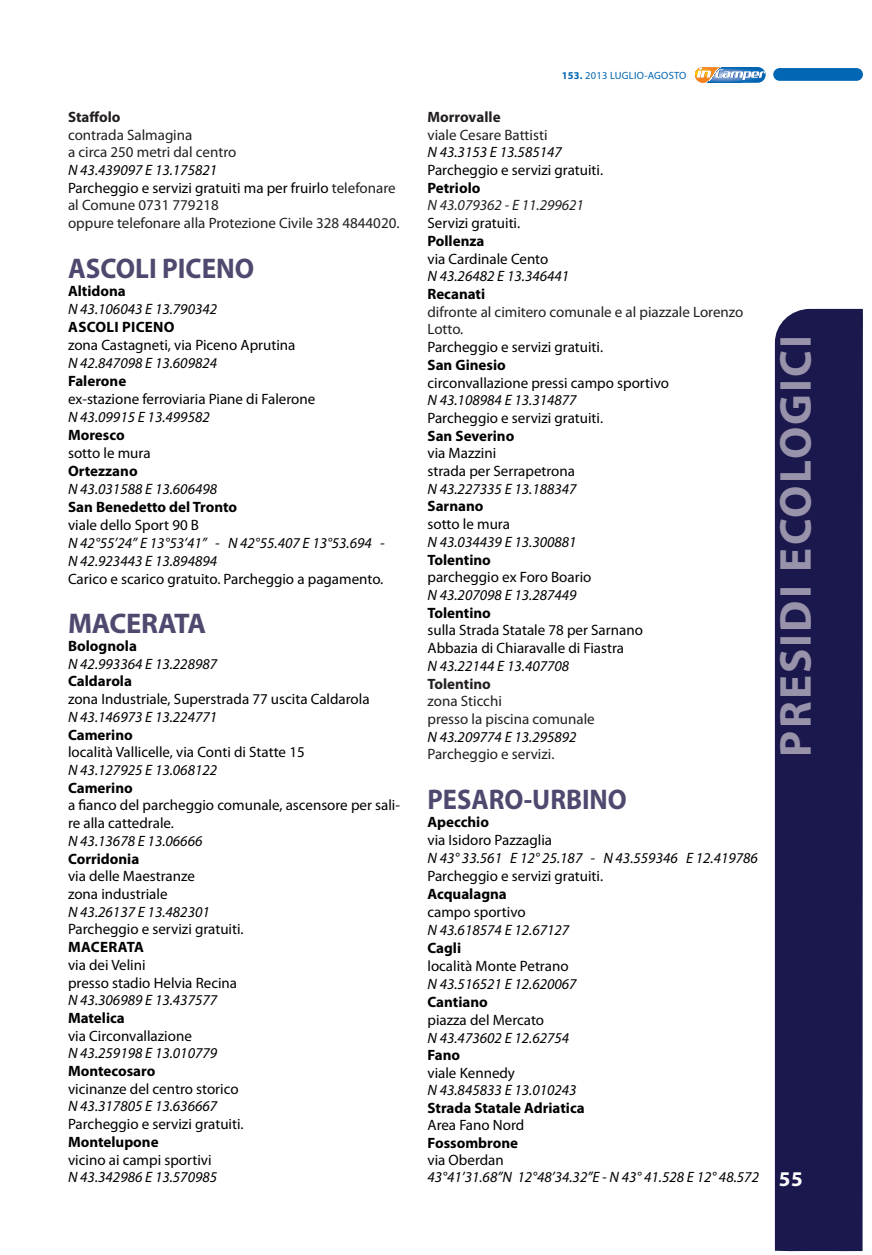
<style>
.page{position:relative;width:872px;height:1255px;background:#fff}
.page>*{position:absolute;margin:0;border:0;box-sizing:border-box;transform-origin:0 0}
.t1{font:700 45px "Myriad Pro";letter-spacing:.05em;color:#9893aa}
.t2{font:700 28.5px "Myriad Pro";color:#4f496f;scale:.93 1}
.t3{font:700 28.5px "Myriad Pro";color:#4f496f;scale:.95 1}
.t4{font:700 28.5px "Myriad Pro";color:#4f496f}
.t5{font:700 21px "Myriad Pro";color:#fff}
.Body_Text_Indent{font:15px/17.7px "Myriad Pro";color:#000}
.t6{font:italic 15px "Myriad Pro";color:#000}
.Body_Text_Indent-2{font:700 15px "Myriad Pro";color:#000}
.t7{font:15px/17.7px "Myriad Pro";color:#231f20}
.t8{font:700 15px "Myriad Pro";color:#231f20}
.t9{font:italic 15px "Myriad Pro";color:#231f20}
.Body_Text_Indent-3{font:700 15px "Myriad Pro";letter-spacing:.02em;color:#000}
.t10{font:10.5px "Myriad Pro";letter-spacing:.02em;color:#0166b3}
.s1{color:#231f20}
.s2{font-weight:700}
</style>
<div class="page">
<svg style="left:695px;top:67px;width:70px;height:16px"></svg>
<div style="left:773px;top:68px;width:90px;height:13px;background:#0166b3;border-radius:6px"></div>
<div style="left:775px;top:309px;width:88px;height:942px;background:#1a184c"></div>
<p class="t8" style="left:68px;top:108px;width:54px">Staffolo</p>
<p class="t7" style="left:68px;top:126px;width:126px">contrada Salmagina</p>
<p class="t7" style="left:68px;top:144px;width:170px">a circa 250 metri dal centro</p>
<p class="t6" style="left:68px;top:162px;width:151px">N 43.439097 E 13.175821</p>
<p class="Body_Text_Indent" style="left:68px;top:179px;width:329px">Parcheggio e servizi gratuiti ma per fruirlo <span class="s1">telefonare al Comune 0731 779218</span></p>
<p class="t7" style="left:68px;top:214px;width:333px">oppure telefonare alla Protezione Civile 328 4844020.</p>
<p class="t3" style="left:68px;top:252px;width:198px">ASCOLI PICENO</p>
<p class="Body_Text_Indent-2" style="left:68px;top:282px;width:59px">Altidona</p>
<p class="t6" style="left:68px;top:300px;width:151px">N 43.106043 E 13.790342</p>
<p class="Body_Text_Indent-3" style="left:68px;top:318px;width:108px">ASCOLI PICENO</p>
<p class="Body_Text_Indent" style="left:68px;top:336px;width:229px">zona Castagneti, via Piceno Aprutina</p>
<p class="t6" style="left:68px;top:354px;width:151px">N 42.847098 E 13.609824</p>
<p class="Body_Text_Indent-2" style="left:68px;top:372px;width:60px">Falerone</p>
<p class="Body_Text_Indent" style="left:68px;top:390px;width:249px">ex-stazione ferroviaria Piane di Falerone</p>
<p class="t6" style="left:68px;top:408px;width:143px">N 43.09915 E 13.499582</p>
<p class="Body_Text_Indent-2" style="left:68px;top:426px;width:58px">Moresco</p>
<p class="Body_Text_Indent" style="left:68px;top:444px;width:84px">sotto le mura</p>
<p class="Body_Text_Indent-2" style="left:68px;top:462px;width:71px">Ortezzano</p>
<p class="t6" style="left:68px;top:480px;width:151px">N 43.031588 E 13.606498</p>
<p class="Body_Text_Indent-2" style="left:68px;top:498px;width:171px">San Benedetto del Tronto</p>
<p class="Body_Text_Indent" style="left:68px;top:516px;width:132px">viale dello Sport 90 B</p>
<p class="t6" style="left:68px;top:534px;width:318px">N 42°55’24” E 13°53’41” - N 42°55.407 E 13°53.694 -</p>
<p class="t6" style="left:68px;top:552px;width:151px">N 42.923443 E 13.894894</p>
<p class="Body_Text_Indent" style="left:68px;top:570px;width:317px">Carico e scarico gratuito. Parcheggio a pagamento.</p>
<p class="t4" style="left:68px;top:607px;width:140px">MACERATA</p>
<p class="Body_Text_Indent-2" style="left:68px;top:637px;width:70px">Bolognola</p>
<p class="t6" style="left:68px;top:655px;width:151px">N 42.993364 E 13.228987</p>
<p class="Body_Text_Indent-2" style="left:68px;top:673px;width:65px">Caldarola</p>
<p class="Body_Text_Indent" style="left:68px;top:690px;width:303px">zona Industriale, Superstrada 77 uscita Caldarola</p>
<p class="t6" style="left:68px;top:708px;width:151px">N 43.146973 E 13.224771</p>
<p class="Body_Text_Indent-2" style="left:68px;top:726px;width:66px">Camerino</p>
<p class="Body_Text_Indent" style="left:68px;top:743px;width:238px">località Vallicelle, via Conti di Statte 15</p>
<p class="t6" style="left:68px;top:762px;width:151px">N 43.127925 E 13.068122</p>
<p class="Body_Text_Indent-2" style="left:68px;top:779px;width:66px">Camerino</p>
<p class="Body_Text_Indent" style="left:68px;top:796px;width:333px">a fianco del parcheggio comunale, ascensore per sali&shy;re alla cattedrale.</p>
<p class="t6" style="left:68px;top:832px;width:136px">N 43.13678 E 13.06666</p>
<p class="Body_Text_Indent-2" style="left:68px;top:850px;width:73px">Corridonia</p>
<p class="Body_Text_Indent" style="left:68px;top:867px;width:128px">via delle Maestranze</p>
<p class="Body_Text_Indent" style="left:68px;top:885px;width:101px">zona industriale</p>
<p class="t6" style="left:68px;top:903px;width:143px">N 43.26137 E 13.482301</p>
<p class="Body_Text_Indent" style="left:68px;top:920px;width:177px">Parcheggio e servizi gratuiti.</p>
<p class="Body_Text_Indent-3" style="left:68px;top:938px;width:77px">MACERATA</p>
<p class="Body_Text_Indent" style="left:68px;top:956px;width:79px">via dei Velini</p>
<p class="Body_Text_Indent" style="left:68px;top:973px;width:171px">presso stadio Helvia Recina</p>
<p class="t6" style="left:68px;top:992px;width:151px">N 43.306989 E 13.437577</p>
<p class="Body_Text_Indent-2" style="left:68px;top:1009px;width:58px">Matelica</p>
<p class="Body_Text_Indent" style="left:68px;top:1027px;width:125px">via Circonvallazione</p>
<p class="t6" style="left:68px;top:1045px;width:151px">N 43.259198 E 13.010779</p>
<p class="Body_Text_Indent-2" style="left:68px;top:1062px;width:89px">Montecosaro</p>
<p class="Body_Text_Indent" style="left:68px;top:1080px;width:172px">vicinanze del centro storico</p>
<p class="t6" style="left:68px;top:1098px;width:151px">N 43.317805 E 13.636667</p>
<p class="Body_Text_Indent" style="left:68px;top:1115px;width:177px">Parcheggio e servizi gratuiti.</p>
<p class="Body_Text_Indent-2" style="left:68px;top:1133px;width:92px">Montelupone</p>
<p class="Body_Text_Indent" style="left:68px;top:1150px;width:145px">vicino ai campi sportivi</p>
<p class="t6" style="left:68px;top:1169px;width:151px">N 43.342986 E 13.570985</p>
<p class="t10" style="left:562px;top:70px;width:126px"><span class="s2">153.</span> 2013 LUGLIO-AGOSTO</p>
<p class="t8" style="left:427px;top:108px;width:75px">Morrovalle</p>
<p class="t7" style="left:427px;top:126px;width:122px">viale Cesare Battisti</p>
<p class="t6" style="left:427px;top:144px;width:136px">N 43.3153 E 13.585147</p>
<p class="Body_Text_Indent" style="left:427px;top:161px;width:177px">Parcheggio e servizi gratuiti.</p>
<p class="Body_Text_Indent-2" style="left:427px;top:179px;width:55px">Petriolo</p>
<p class="t9" style="left:427px;top:197px;width:158px">N 43.079362 - E 11.299621</p>
<p class="Body_Text_Indent" style="left:427px;top:214px;width:94px">Servizi gratuiti.</p>
<p class="Body_Text_Indent-2" style="left:427px;top:232px;width:58px">Pollenza</p>
<p class="Body_Text_Indent" style="left:427px;top:250px;width:122px">via Cardinale Cento</p>
<p class="t6" style="left:427px;top:268px;width:143px">N 43.26482 E 13.346441</p>
<p class="Body_Text_Indent-2" style="left:427px;top:285px;width:59px">Recanati</p>
<p class="t7" style="left:427px;top:303px;width:317px">difronte al cimitero comunale e al piazzale Lorenzo<br>Lotto.</p>
<p class="Body_Text_Indent" style="left:427px;top:338px;width:177px">Parcheggio e servizi gratuiti.</p>
<p class="Body_Text_Indent-2" style="left:427px;top:356px;width:80px">San Ginesio</p>
<p class="Body_Text_Indent" style="left:427px;top:374px;width:243px">circonvallazione pressi campo sportivo</p>
<p class="t6" style="left:427px;top:392px;width:151px">N 43.108984 E 13.314877</p>
<p class="Body_Text_Indent" style="left:427px;top:409px;width:177px">Parcheggio e servizi gratuiti.</p>
<p class="Body_Text_Indent-2" style="left:427px;top:427px;width:88px">San Severino</p>
<p class="Body_Text_Indent" style="left:427px;top:445px;width:70px">via Mazzini</p>
<p class="Body_Text_Indent" style="left:427px;top:462px;width:149px">strada per Serrapetrona</p>
<p class="t6" style="left:427px;top:480px;width:151px">N 43.227335 E 13.188347</p>
<p class="Body_Text_Indent-2" style="left:427px;top:498px;width:57px">Sarnano</p>
<p class="Body_Text_Indent" style="left:427px;top:515px;width:84px">sotto le mura</p>
<p class="t6" style="left:427px;top:534px;width:151px">N 43.034439 E 13.300881</p>
<p class="Body_Text_Indent-2" style="left:427px;top:551px;width:65px">Tolentino</p>
<p class="Body_Text_Indent" style="left:427px;top:568px;width:165px">parcheggio ex Foro Boario</p>
<p class="t6" style="left:427px;top:587px;width:151px">N 43.207098 E 13.287449</p>
<p class="Body_Text_Indent-2" style="left:427px;top:604px;width:65px">Tolentino</p>
<p class="Body_Text_Indent" style="left:427px;top:622px;width:217px">sulla Strada Statale 78 per Sarnano</p>
<p class="Body_Text_Indent" style="left:427px;top:639px;width:198px">Abbazia di Chiaravalle di Fiastra</p>
<p class="t6" style="left:427px;top:657px;width:143px">N 43.22144 E 13.407708</p>
<p class="t8" style="left:427px;top:675px;width:65px">Tolentino</p>
<p class="t7" style="left:427px;top:692px;width:76px">zona Sticchi</p>
<p class="t7" style="left:427px;top:710px;width:169px">presso la piscina comunale</p>
<p class="t6" style="left:427px;top:728px;width:151px">N 43.209774 E 13.295892</p>
<p class="t7" style="left:427px;top:745px;width:128px">Parcheggio e servizi.</p>
<p class="t2" style="left:427px;top:783px;width:216px">PESARO-URBINO</p>
<p class="Body_Text_Indent-2" style="left:427px;top:813px;width:63px">Apecchio</p>
<p class="Body_Text_Indent" style="left:427px;top:831px;width:126px">via Isidoro Pazzaglia</p>
<p class="t6" style="left:427px;top:849px;width:332px">N 43° 33.561 E 12° 25.187 - N 43.559346 E 12.419786</p>
<p class="Body_Text_Indent" style="left:427px;top:867px;width:177px">Parcheggio e servizi gratuiti.</p>
<p class="Body_Text_Indent-2" style="left:427px;top:885px;width:81px">Acqualagna</p>
<p class="Body_Text_Indent" style="left:427px;top:903px;width:100px">campo sportivo</p>
<p class="t6" style="left:427px;top:921px;width:143px">N 43.618574 E 12.67127</p>
<p class="Body_Text_Indent-2" style="left:427px;top:939px;width:35px">Cagli</p>
<p class="Body_Text_Indent" style="left:427px;top:957px;width:143px">località Monte Petrano</p>
<p class="t6" style="left:427px;top:975px;width:151px">N 43.516521 E 12.620067</p>
<p class="Body_Text_Indent-2" style="left:427px;top:993px;width:62px">Cantiano</p>
<p class="Body_Text_Indent" style="left:427px;top:1011px;width:118px">piazza del Mercato</p>
<p class="t6" style="left:427px;top:1029px;width:143px">N 43.473602 E 12.62754</p>
<p class="Body_Text_Indent-2" style="left:427px;top:1046px;width:34px">Fano</p>
<p class="Body_Text_Indent" style="left:427px;top:1064px;width:89px">viale Kennedy</p>
<p class="t6" style="left:427px;top:1082px;width:151px">N 43.845833 E 13.010243</p>
<p class="Body_Text_Indent-2" style="left:427px;top:1099px;width:159px">Strada Statale Adriatica</p>
<p class="Body_Text_Indent" style="left:427px;top:1116px;width:98px">Area Fano Nord</p>
<p class="Body_Text_Indent-2" style="left:427px;top:1133px;width:92px">Fossombrone</p>
<p class="Body_Text_Indent" style="left:427px;top:1151px;width:78px">via Oberdan</p>
<p class="t6" style="left:427px;top:1169px;width:333px">43°41’31.68”N 12°48’34.32”E - N 43° 41.528 E 12° 48.572</p>
<h1 class="t1" style="left:770px;top:756px;width:423px;rotate:-90deg">PRESIDI ECOLOGICI</h1>
<h3 class="t5" style="left:779px;top:1166px;width:30px">555555</h3>
</div>
